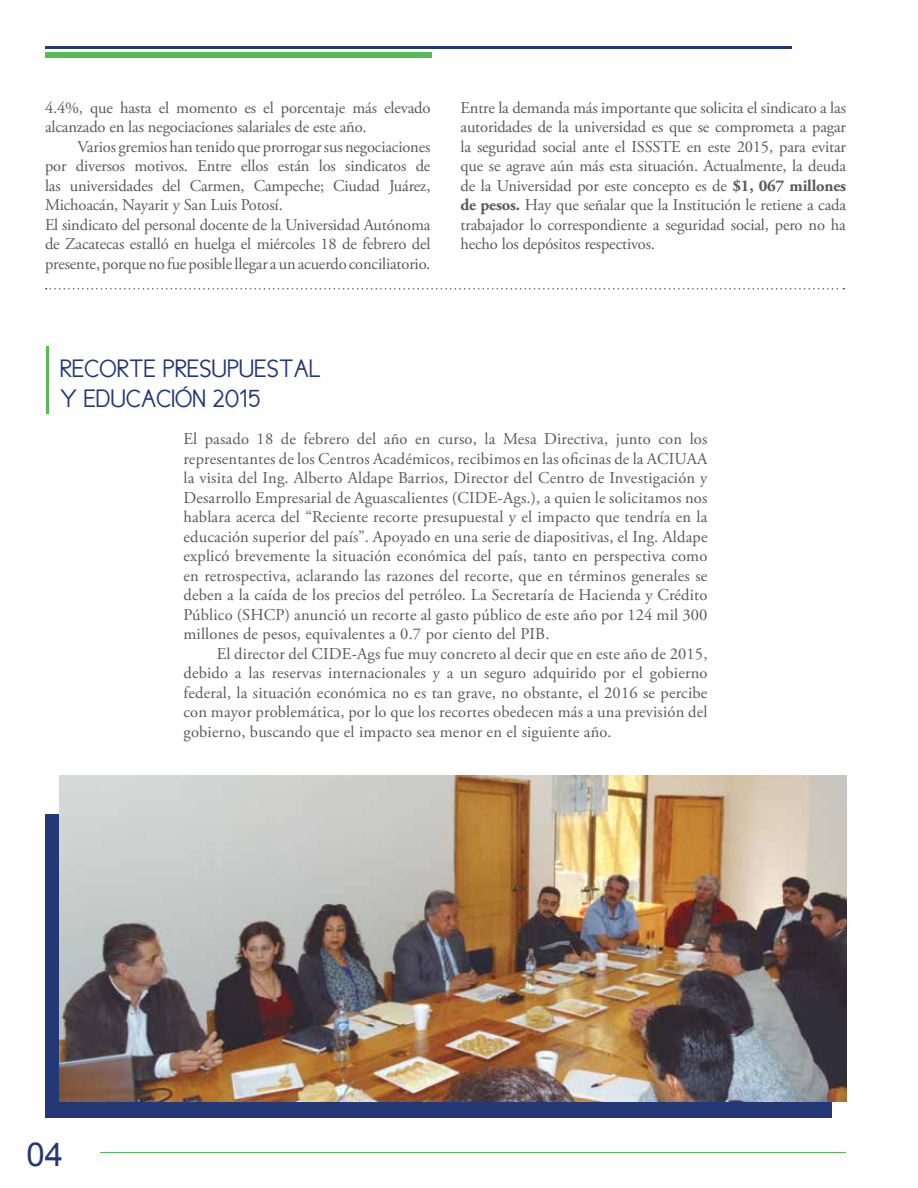
<style>
.page{position:relative;width:918px;height:1188px;background:#fff}
.page>*{position:absolute;margin:0;border:0;box-sizing:border-box;transform-origin:0 0}
.t1{font:33px "Arial";color:#233977}
.t2{font:25.5px/30.6px "New Cicle Gordita";color:#233977}
.t3{font:16.5px/19.5px "Adobe Garamond Pro";letter-spacing:-.01em;color:#58595b;text-align:justify}
.s1{font-weight:700}
</style>
<div class="page">
<div style="left:45px;top:814px;width:787px;height:304px;background:#233977"></div>
<hr style="left:45px;top:46px;width:747px;height:3px;background:#233977">
<div style="left:45px;top:52px;width:386px;height:6px;background:#55ba58"></div>
<hr style="left:101px;top:1152px;width:745px;height:1px;background:#55ba58">
<hr style="left:46px;top:346px;width:3px;height:68px;background:#55ba58">
<svg style="left:46px;top:288px;width:798px;height:2px"></svg>
<img style="left:60px;top:776px;width:787px;height:326px">
<p class="t3" style="left:45px;top:98px;width:387px">4.4%, que hasta el momento es el porcentaje más elevado alcanzado en las negociaciones salariales de este año.</p>
<p class="t3" style="left:45px;top:137px;width:387px;text-align:left;text-indent:32px">Varios gremios han tenido que prorrogar sus negociaciones por diversos motivos. Entre ellos están los sindicatos de las universidades del Carmen, Campeche; Ciudad Juárez, Michoacán, Nayarit y San Luis Potosí.<br>El sindicato del personal docente de la Universidad Autónoma de Zacatecas estalló en huelga el miércoles 18 de febrero del presente, porque no fue posible llegar a un acuerdo conciliatorio.</p>
<p class="t3" style="left:461px;top:98px;width:387px">Entre la demanda más importante que solicita el sindicato a las autoridades de la universidad es que se comprometa a pagar la seguridad social ante el ISSSTE en este 2015, para evitar que se agrave aún más esta situación. Actualmente, la deuda de la Universidad por este concepto es de <span class="s1">$1, 067 millones de pesos.</span> Hay que señalar que la Institución le retiene a cada trabajador lo correspondiente a seguridad social, pero no ha hecho los depósitos respectivos.</p>
<h2 class="t2" style="left:60px;top:355px;width:262px">RECORTE PRESUPUESTAL<br>Y EDUCACIÓN 2015</h2>
<p class="t3" style="left:183px;top:430px;width:526px">El pasado 18 de febrero del año en curso, la Mesa Directiva, junto con los representantes de los Centros Académicos, recibimos en las oficinas de la ACIUAA la visita del Ing. Alberto Aldape Barrios, Director del Centro de Investigación y Desarrollo Empresarial de Aguascalientes (CIDE-Ags.), a quien le solicitamos nos hablara acerca del “Reciente recorte presupuestal y el impacto que tendría en la educación superior del país”. Apoyado en una serie de diapositivas, el Ing. Aldape explicó brevemente la situación económica del país, tanto en perspectiva como en retrospectiva, aclarando las razones del recorte, que en términos generales se deben a la caída de los precios del petróleo. La Secretaría de Hacienda y Crédito Público (SHCP) anunció un recorte al gasto público de este año por 124 mil 300 millones de pesos, equivalentes a 0.7 por ciento del PIB.</p>
<p class="t3" style="left:183px;top:644px;width:526px;text-indent:33px">El director del CIDE-Ags fue muy concreto al decir que en este año de 2015, debido a las reservas internacionales y a un seguro adquirido por el gobierno federal, la situación económica no es tan grave, no obstante, el 2016 se percibe con mayor problemática, por lo que los recortes obedecen más a una previsión del gobierno, buscando que el impacto sea menor en el siguiente año.</p>
<h1 class="t1" style="left:27px;top:1137px;width:38px">04</h1>
</div>
